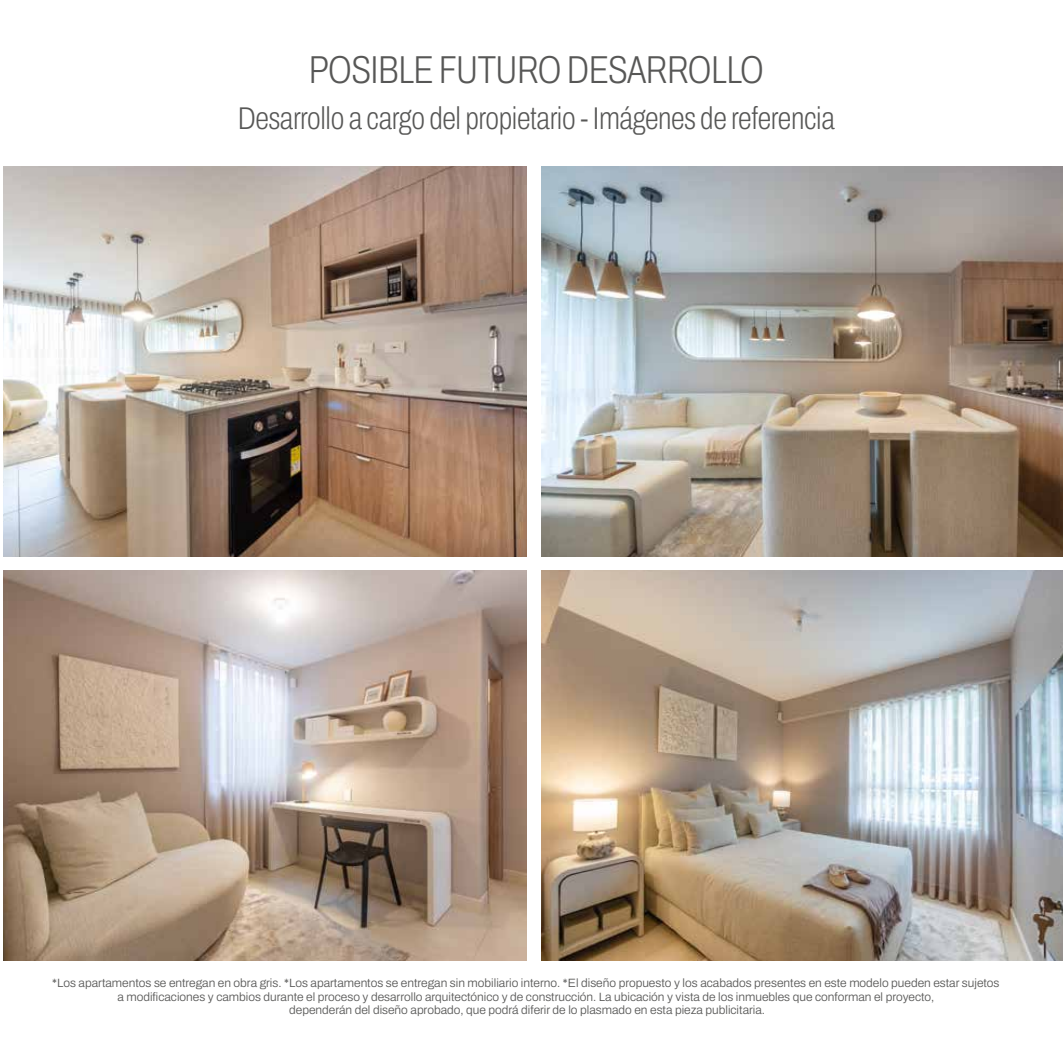
<style>
.page{position:relative;width:1063px;height:1063px;background:#fff}
.page>*{position:absolute;margin:0;border:0;box-sizing:border-box;transform-origin:0 0}
.t1{font:200 39px "Archivo Condensed";letter-spacing:-.01em;color:#575756}
.t2{font:200 31.5px "Archivo Condensed";letter-spacing:-.01em;color:#575756}
.t3{font:300 12px/13.5px "Archivo";color:#575756;text-align:center}
</style>
<div class="page">
<img style="left:4px;top:167px;width:522px;height:390px">
<img style="left:542px;top:167px;width:521px;height:390px">
<img style="left:4px;top:570px;width:522px;height:390px">
<img style="left:542px;top:570px;width:521px;height:390px">
<h1 class="t1" style="left:309px;top:41px;width:456px">POSIBLE FUTURO DESARROLLO</h1>
<h2 class="t2" style="left:238px;top:95px;width:598px">Desarrollo a cargo del propietario - Imágenes de referencia</h2>
<p class="t3" style="left:52px;top:976px;width:949px">*Los apartamentos se entregan en obra gris. *Los apartamentos se entregan sin mobiliario interno. *El diseño propuesto y los acabados presentes en este modelo pueden estar sujetos a modificaciones y cambios durante el proceso y desarrollo arquitectónico y de construcción. La ubicación y vista de los inmuebles que conforman el proyecto,<br>dependerán del diseño aprobado, que podrá diferir de lo plasmado en esta pieza publicitaria.</p>
</div>
